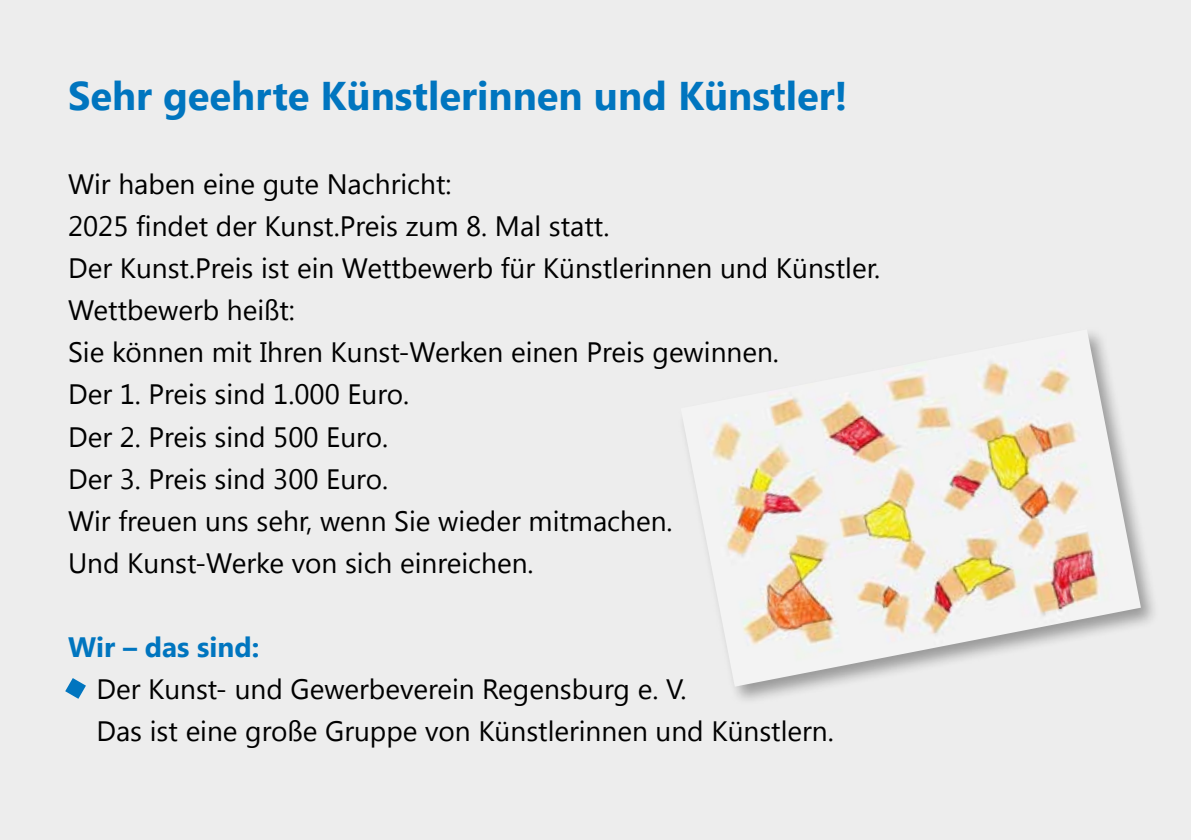
<style>
.page{position:relative;width:1191px;height:840px;background:#fff}
.page>*{position:absolute;margin:0;border:0;box-sizing:border-box;transform-origin:0 0}
.t1{font:700 40px "Segoe UI";color:#0075bf}
.t2{font:28px/42px "Segoe UI";color:#000}
.t3{font:700 28px "Segoe UI";color:#0075bf}
</style>
<div class="page">
<div style="left:0;top:0;width:1191px;height:839px;background:#ededed"></div>
<svg style="left:65px;top:678px;width:21px;height:20px"></svg>
<div style="left:677px;top:326px;width:483px;height:379px;background:#000;opacity:.35"></div>
<img style="left:680px;top:329px;width:461px;height:357px">
<h1 class="t1" style="left:68px;top:67px;width:781px">Sehr geehrte Künstlerinnen und Künstler!</h1>
<p class="t2" style="left:68px;top:162px;width:813px">Wir haben eine gute Nachricht:<br>2025 findet der Kunst.Preis zum 8. Mal statt.<br>Der Kunst.Preis ist ein Wettbewerb für Künstlerinnen und Künstler.<br>Wettbewerb heißt:<br>Sie können mit Ihren Kunst-Werken einen Preis gewinnen.<br>Der 1. Preis sind 1.000 Euro.<br>Der 2. Preis sind 500 Euro.<br>Der 3. Preis sind 300 Euro.<br>Wir freuen uns sehr, wenn Sie wieder mitmachen.<br>Und Kunst-Werke von sich einreichen.</p>
<p class="t3" style="left:68px;top:626px;width:193px">Wir – das sind:</p>
<p class="t2" style="left:96px;top:666px;width:739px">Der Kunst- und Gewerbeverein Regensburg e. V.<br>Das ist eine große Gruppe von Künstlerinnen und Künstlern.</p>
</div>
